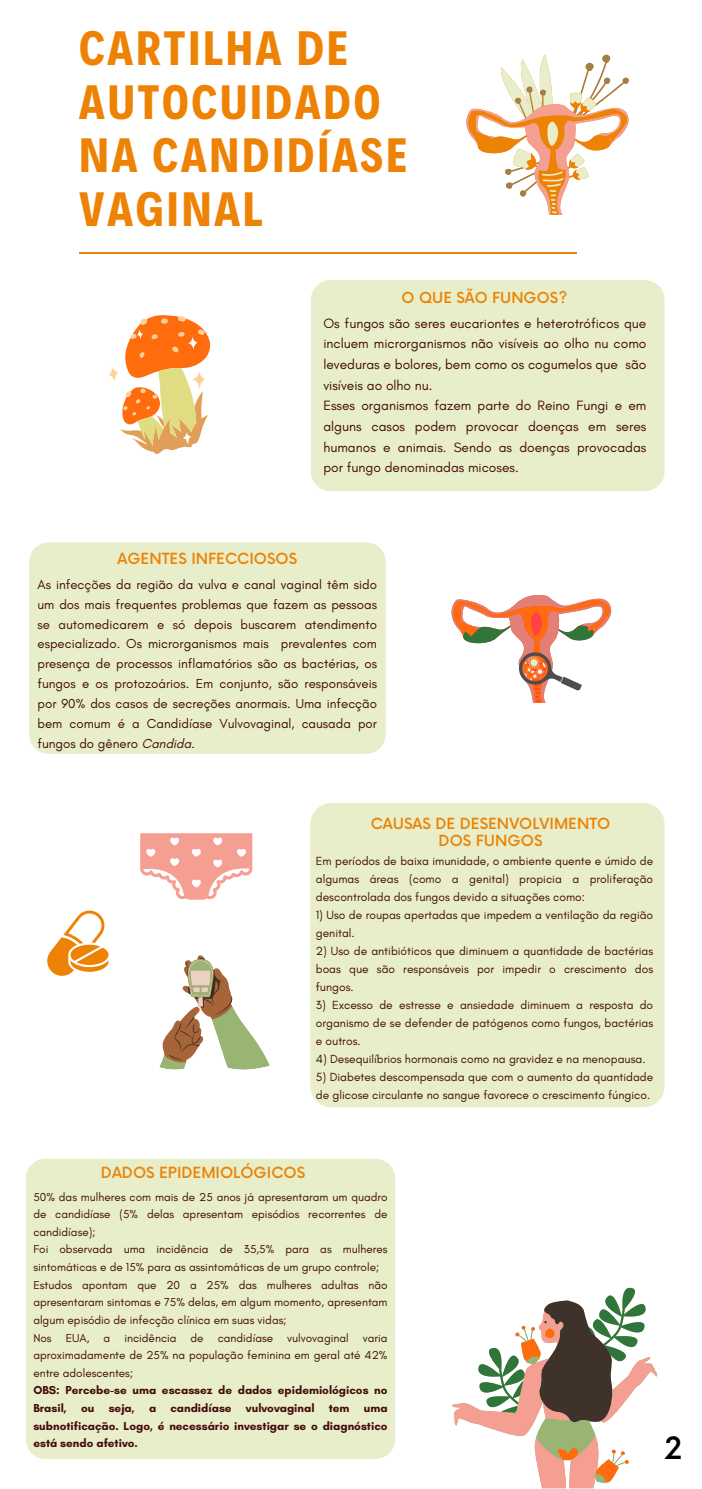
<style>
.page{position:relative;width:702px;height:1489px;background:#fff}
.page>*{position:absolute;margin:0;border:0;box-sizing:border-box;transform-origin:0 0}
.t1{font:700 48.75px/53.5px "Decalotype";letter-spacing:.06em;color:#ed8204}
.t2{font:500 30px "Now";color:#000}
.t3{font:500 15px/16.2px "Now";color:#ed8204;text-align:center}
.t4{font:500 14.75px "Now";color:#ed8204}
.t5{font:13.75px/20.5px "Glacial Indifference";color:#440a0a;text-align:justify}
.t6{font:13.25px/20px "Glacial Indifference";color:#440a0a;text-align:justify}
.t7{font:12px/18px "Glacial Indifference";color:#440a0a;text-align:justify}
.t8{font:11.75px/17.8px "Glacial Indifference";color:#440a0a;text-align:justify}
.t9{font:700 11.75px/17.8px "Glacial Indifference";color:#440a0a;text-align:justify}
.s1{font-style:italic}
</style>
<div class="page">
<hr style="left:79px;top:252px;width:497px;height:2px;background:#ed8204">
<svg style="left:466px;top:54px;width:163px;height:161px"></svg>
<svg style="left:452px;top:1287px;width:205px;height:201px"></svg>
<svg style="left:108px;top:315px;width:102px;height:139px"></svg>
<div style="left:311px;top:280px;width:353px;height:211px;background:#e7eec9;border-radius:20px"></div>
<div style="left:310px;top:803px;width:354px;height:304px;background:#e7eec9;border-radius:21px"></div>
<svg style="left:47px;top:910px;width:61px;height:66px"></svg>
<svg style="left:159px;top:955px;width:110px;height:114px"></svg>
<svg style="left:140px;top:833px;width:112px;height:67px"></svg>
<svg style="left:451px;top:595px;width:161px;height:108px"></svg>
<div style="left:29px;top:542px;width:356px;height:212px;background:#e7eec9;border-radius:20px"></div>
<div style="left:26px;top:1158px;width:369px;height:301px;background:#e7eec9;border-radius:20px"></div>
<h1 class="t1" style="left:79px;top:18px;width:329px">CARTILHA DE<br>AUTOCUIDADO<br>NA CANDIDÍASE<br>VAGINAL</h1>
<p class="t4" style="left:401px;top:290px;width:167px">O QUE SÃO FUNGOS?</p>
<h2 class="t5" style="left:323px;top:313px;width:324px">Os fungos são seres eucariontes e heterotróficos que incluem microrganismos não visíveis ao olho nu como leveduras e bolores, bem como os cogumelos que são visíveis ao olho nu.</h2>
<p class="t5" style="left:323px;top:395px;width:324px">Esses organismos fazem parte do Reino Fungi e em alguns casos podem provocar doenças em seres humanos e animais. Sendo as doenças provocadas por fungo denominadas micoses.</p>
<p class="t3" style="left:117px;top:552px;width:181px">AGENTES INFECCIOSOS</p>
<p class="t6" style="left:37px;top:574px;width:341px">As infecções da região da vulva e canal vaginal têm sido um dos mais frequentes problemas que fazem as pessoas se automedicarem e só depois buscarem atendimento especializado. Os microrganismos mais prevalentes com presença de processos inflamatórios são as bactérias, os fungos e os protozoários. Em conjunto, são responsáveis por 90% dos casos de secreções anormais. Uma infecção bem comum é a Candidíase Vulvovaginal, causada por fungos do gênero <span class="s1">Candida</span>.</p>
<h3 class="t3" style="left:370px;top:817px;width:241px">CAUSAS DE DESENVOLVIMENTO<br>DOS FUNGOS</h3>
<p class="t7" style="left:316px;top:851px;width:339px">Em períodos de baixa imunidade, o ambiente quente e úmido de algumas áreas (como a genital) propicia a proliferação descontrolada dos fungos devido a situações como:</p>
<p class="t7" style="left:316px;top:905px;width:339px">1) Uso de roupas apertadas que impedem a ventilação da região genital.</p>
<h2 class="t7" style="left:316px;top:941px;width:339px">2) Uso de antibióticos que diminuem a quantidade de bactérias boas que são responsáveis por impedir o crescimento dos fungos.</h2>
<h2 class="t7" style="left:316px;top:995px;width:339px">3) Excesso de estresse e ansiedade diminuem a resposta do organismo de se defender de patógenos como fungos, bactérias e outros.</h2>
<h2 class="t7" style="left:316px;top:1049px;width:331px">4) Desequilíbrios hormonais como na gravidez e na menopausa.</h2>
<h2 class="t7" style="left:316px;top:1067px;width:339px">5) Diabetes descompensada que com o aumento da quantidade de glicose circulante no sangue favorece o crescimento fúngico.</h2>
<p class="t3" style="left:101px;top:1165px;width:206px">DADOS EPIDEMIOLÓGICOS</p>
<p class="t8" style="left:33px;top:1187px;width:355px">50% das mulheres com mais de 25 anos já apresentaram um quadro de candidíase (5% delas apresentam episódios recorrentes de candidíase);</p>
<p class="t8" style="left:33px;top:1240px;width:355px">Foi observada uma incidência de 35,5% para as mulheres sintomáticas e de 15% para as assintomáticas de um grupo controle;</p>
<p class="t8" style="left:33px;top:1275px;width:355px">Estudos apontam que 20 a 25% das mulheres adultas não apresentaram sintomas e 75% delas, em algum momento, apresentam algum episódio de infecção clínica em suas vidas;</p>
<p class="t8" style="left:33px;top:1328px;width:355px">Nos EUA, a incidência de candidíase vulvovaginal varia aproximadamente de 25% na população feminina em geral até 42% entre adolescentes;</p>
<h2 class="t9" style="left:33px;top:1381px;width:355px">OBS: Percebe-se uma escassez de dados epidemiológicos no Brasil, ou seja, a candidíase vulvovaginal tem uma subnotificação. Logo, é necessário investigar se o diagnóstico está sendo afetivo.</h2>
<h2 class="t2" style="left:664px;top:1432px;width:19px">2</h2>
</div>
